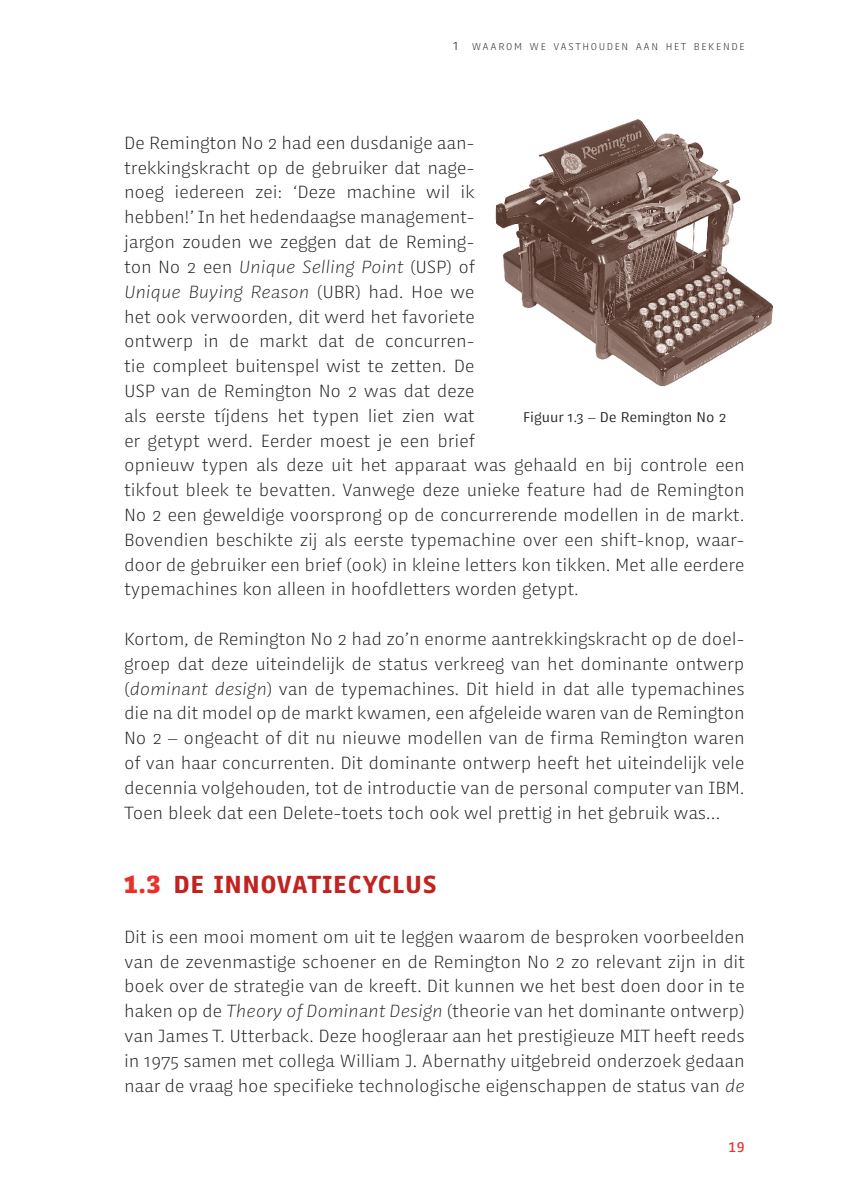
<style>
.page{position:relative;width:844px;height:1191px;background:#fff}
.page>*{position:absolute;margin:0;border:0;box-sizing:border-box;transform-origin:0 0}
.t1{font:700 24.5px "Kaytek Sans";letter-spacing:.05em;color:#c12420}
.t2{font:300 17.5px/24.8px "Kaytek Sans";letter-spacing:-.01em;color:#231f20;text-align:justify}
.t3{font:14px "Kaytek Sans";color:#231f20}
.t4{font:500 14px "Kaytek Sans";color:#eb2f29}
.t5{font:300 9.8px "Kaytek Sans";letter-spacing:.165em;color:#231f20}
.s1{font-size:14px}
.s2{font-style:italic}
.s3{font-weight:900;color:#eb2f29}
</style>
<div class="page">
<img style="left:495px;top:119px;width:278px;height:268px">
<p class="t5" style="left:452px;top:39px;width:293px"><span class="s1">1</span> WAAROM WE VASTHOUDEN AAN HET BEKENDE</p>
<p class="t2" style="left:124px;top:129px;width:622px;text-align:left">De Remington No 2 had een dusdanige aan-<br>trekkingskracht op de gebruiker dat nage-<br>noeg iedereen zei: ‘Deze machine wil ik<br>hebben!’ In het hedendaagse management-<br>jargon zouden we zeggen dat de Reming-<br>ton No 2 een <span class="s2">Unique Selling Point</span> (USP) of<br><span class="s2">Unique Buying Reason</span> (UBR) had. Hoe we<br>het ook verwoorden, dit werd het favoriete<br>ontwerp in de markt dat de concurren-<br>tie compleet buitenspel wist te zetten. De<br>USP van de Remington No 2 was dat deze<br>als eerste tíjdens het typen liet zien wat<br>er getypt werd. Eerder moest je een brief<br>opnieuw typen als deze uit het apparaat was gehaald en bij controle een tikfout bleek te bevatten. Vanwege deze unieke feature had de Remington No 2 een geweldige voorsprong op de concurrerende modellen in de markt.<br>Bovendien beschikte zij als eerste typemachine over een shift-knop, waar&shy;door de gebruiker een brief (ook) in kleine letters kon tikken. Met alle eerdere typemachines kon alleen in hoofdletters worden getypt<span class="s2">.</span></p>
<p class="t2" style="left:124px;top:625px;width:622px">Kortom, de Remington No 2 had zo’n enorme aantrekkingskracht op de doel&shy;groep dat deze uiteindelijk de status verkreeg van het dominante ontwerp (<span class="s2">dominant design</span>) van de typemachines. Dit hield in dat alle typemachines die na dit model op de markt kwamen, een afgeleide waren van de Remington No 2 – ongeacht of dit nu nieuwe modellen van de firma Remington waren of van haar concurrenten. Dit dominante ontwerp heeft het uiteindelijk vele decennia volgehouden, tot de introductie van de personal computer van IBM.<br>Toen bleek dat een Delete-toets toch ook wel prettig in het gebruik was…</p>
<p class="t3" style="left:523px;top:406px;width:205px">Figuur 1.3 – De Remington No 2</p>
<h1 class="t1" style="left:124px;top:864px;width:314px"><span class="s3">1.3</span> DE INNOVATIECYCLUS</h1>
<p class="t2" style="left:124px;top:923px;width:622px">Dit is een mooi moment om uit te leggen waarom de besproken voorbeelden van de zevenmastige schoener en de Remington No 2 zo relevant zijn in dit boek over de strategie van de kreeft. Dit kunnen we het best doen door in te haken op de <span class="s2">Theory of Dominant Design</span> (theorie van het dominante ontwerp) van James T. Utterback. Deze hoogleraar aan het prestigieuze MIT heeft reeds in 1975 samen met collega William J. Abernathy uitgebreid onderzoek gedaan naar de vraag hoe specifieke technologische eigenschappen de status van <span class="s2">de</span></p>
<p class="t4" style="left:728px;top:1136px;width:18px">19</p>
</div>
